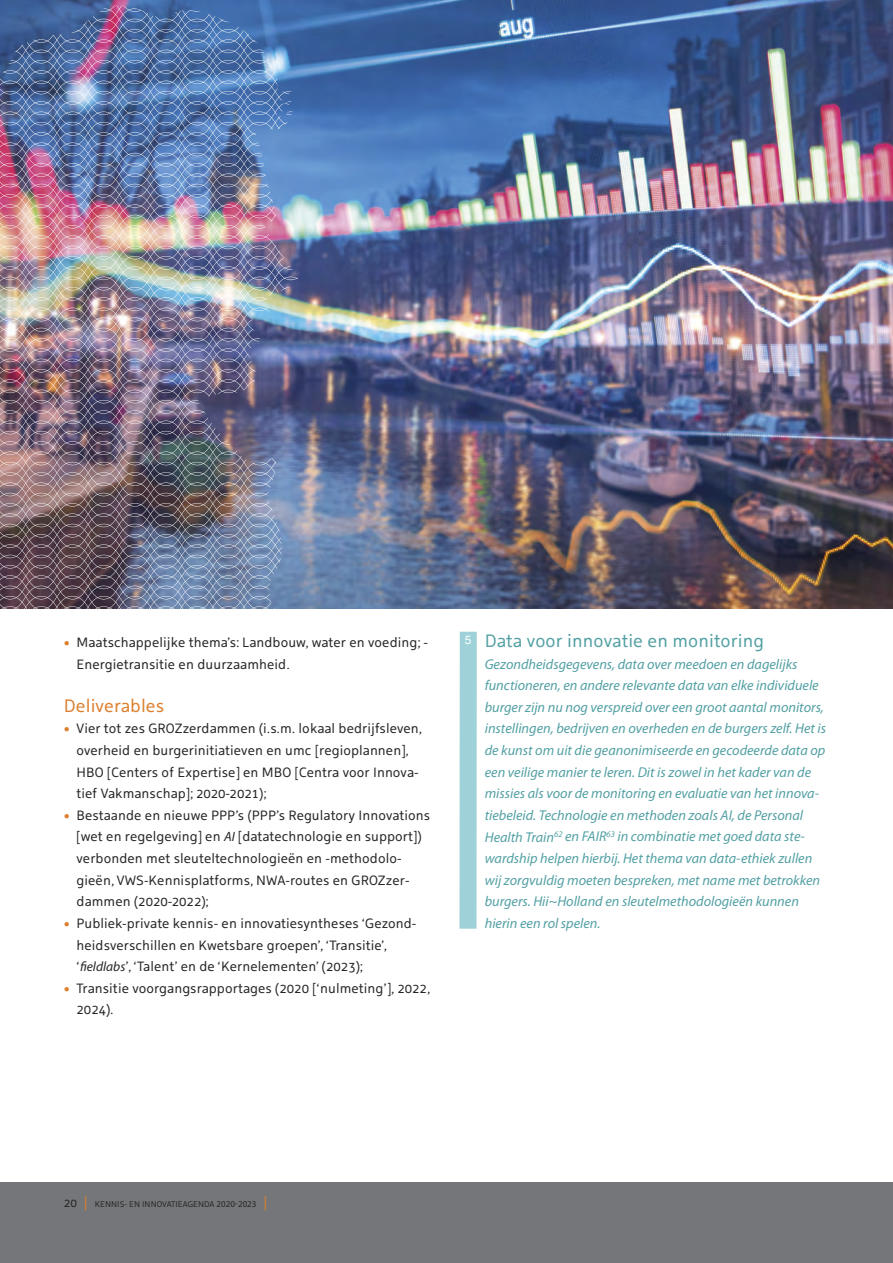
<style>
.page{position:relative;width:893px;height:1263px;background:#fff}
.page>*{position:absolute;margin:0;border:0;box-sizing:border-box;transform-origin:0 0}
.t1{font:18px "Holland Sans";color:#53a0a4}
.t2{font:18px "Holland Sans";color:#dc7f2e}
.t3{font:italic 14.25px/21.6px "Myriad Pro";color:#53a0a4}
.t4{font:13.5px/21.6px "Holland Sans";color:#272526}
.t5{font:12px "Helvetica";color:#fff}
.t6{font:8.25px "Holland Sans";color:#272526}
.s1{font-weight:700;font-size:14.25px;color:#dc7f2e}
.s2{font-family:"Myriad Pro";font-style:italic}
.s3{font-size:12px}
.s4{font-size:14.25px;color:#dc7f2e}
.s5{font-family:"Myriad Pro";font-size:9px}
</style>
<div class="page">
<img style="left:0;top:0;width:893px;height:608px">
<div style="left:0;top:1182px;width:893px;height:81px;background:#747679"></div>
<div style="left:459px;top:632px;width:18px;height:297px;background:#9fd2d8"></div>
<img style="left:0;top:2px;width:301px;height:607px">
<p class="t4" style="left:77px;top:633px;width:353px;text-indent:-13px"><span class="s1">•</span> Maatschappelijke thema’s: Landbouw, water en voeding; -<br>Energietransitie en duurzaamheid.</p>
<p class="t2" style="left:64px;top:698px;width:102px">Deliverables</p>
<p class="t4" style="left:77px;top:719px;width:347px;text-indent:-13px"><span class="s1">•</span> Vier tot zes GROZzerdammen (i.s.m. lokaal bedrijfsleven, overheid en burgerinitiatieven en umc [regioplannen], HBO [Centers of Expertise] en MBO [Centra voor Innova&shy;tief Vakmanschap]; 2020-2021);</p>
<p class="t4" style="left:77px;top:806px;width:355px;text-indent:-13px"><span class="s1">•</span> Bestaande en nieuwe PPP’s (PPP’s Regulatory Innovations [wet en regelgeving] en <span class="s2">AI</span> [datatechnologie en support]) verbonden met sleuteltechnologieën en -methodolo&shy;gieën, VWS-Kennisplatforms, NWA-routes en GROZzer&shy;dammen (2020-2022);</p>
<p class="t4" style="left:77px;top:914px;width:341px;text-indent:-13px"><span class="s1">•</span> Publiek-private kennis- en innovatiesyntheses ‘Gezond&shy;heidsverschillen en Kwetsbare groepen’, ‘Transitie’, ‘<span class="s2">fieldlabs</span>’, ‘Talent’ en de ‘Kernelementen’ (2023);</p>
<p class="t4" style="left:77px;top:978px;width:355px;text-indent:-13px"><span class="s1">•</span> Transitie voorgangsrapportages (2020 [‘nulmeting’], 2022,<br>2024).</p>
<p class="t5" style="left:465px;top:635px;width:8px">5</p>
<p class="t1" style="left:485px;top:634px;width:281px">Data voor innovatie en monitoring</p>
<p class="t3" style="left:485px;top:654px;width:343px">Gezondheidsgegevens, data over meedoen en dagelijks functioneren, en andere relevante data van elke individuele burger zijn nu nog verspreid over een groot aantal monitors, instellingen, bedrijven en overheden en de burgers zelf. Het is de kunst om uit die geanonimiseerde en gecodeerde data op een veilige manier te leren. Dit is zowel in het kader van de missies als voor de monitoring en evaluatie van het innova&shy;tiebeleid. Technologie en methoden zoals AI, de Personal Health Train<sup>62</sup> en FAIR<sup>63</sup> in combinatie met goed data ste&shy;wardship helpen hierbij. Het thema van data-ethiek zullen wij zorgvuldig moeten bespreken, met name met betrokken burgers. Hii~Holland en sleutelmethodologieën kunnen hierin een rol spelen.</p>
<p class="t6" style="left:64px;top:1201px;width:205px"><span class="s3">20</span> <span class="s4">|</span> KENNIS- EN INNOVATIEAGENDA <span class="s5">2020-2023</span> <span class="s4">|</span></p>
</div>
